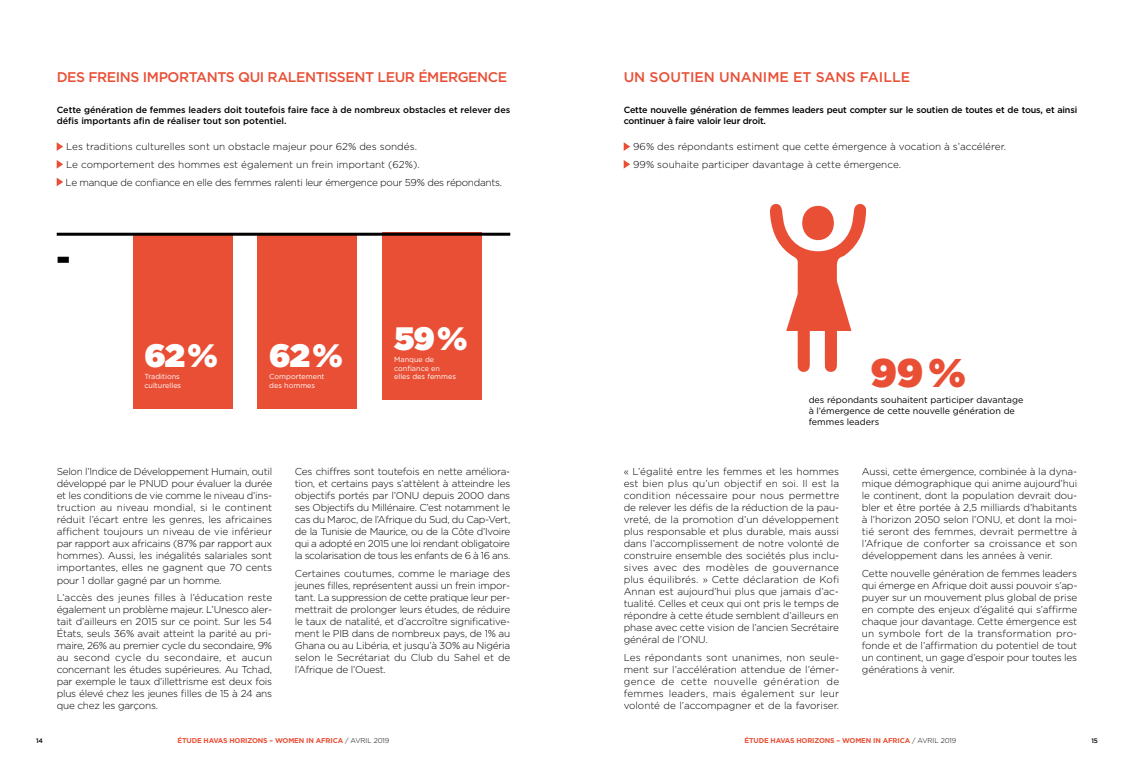
<style>
.page{position:relative;width:1134px;height:766px;background:#fff}
.page>*{position:absolute;margin:0;border:0;box-sizing:border-box;transform-origin:0 0}
.t1{font:900 40px "Gotham";color:#e94f35}
.t2{font:900 32.4px "Gotham";color:#fff}
.t3{font:900 32.4px "Gotham";color:#000}
.t4{font:500 14px "Gotham";letter-spacing:-.03em;color:#e94f35}
.t5{font:500 14px "Gotham";color:#e94f35}
.t6{font:300 10px/12px "Gotham";letter-spacing:-.01em;color:#000;text-align:justify}
.t7{font:500 9px/11px "Gotham";color:#000}
.t8{font:500 9px/11px "Gotham";letter-spacing:-.02em;color:#000}
.t9{font:9px/11px "Gotham";color:#000}
.t10{font:7.3px/8.9px "Gotham";color:#fff}
.t11{font:700 7px "Gotham";letter-spacing:-.02em;color:#e94f35}
.t12{font:500 6.5px "Gotham";color:#000}
.s1{font-weight:300;color:#000}
</style>
<div class="page">
<svg style="left:57px;top:142px;width:6px;height:9px"></svg>
<svg style="left:57px;top:160px;width:6px;height:8px"></svg>
<svg style="left:57px;top:178px;width:6px;height:8px"></svg>
<svg style="left:624px;top:142px;width:6px;height:9px"></svg>
<svg style="left:624px;top:160px;width:6px;height:8px"></svg>
<svg style="left:770px;top:204px;width:96px;height:168px"></svg>
<div style="left:133px;top:233px;width:99px;height:175px;background:#e94f35"></div>
<div style="left:258px;top:233px;width:99px;height:175px;background:#e94f35"></div>
<div style="left:383px;top:233px;width:99px;height:167px;background:#e94f35"></div>
<hr style="left:57px;top:233px;width:453px;height:3px;background:#000">
<h3 class="t4" style="left:57px;top:68px;width:452px">DES FREINS IMPORTANTS QUI RALENTISSENT LEUR ÉMERGENCE</h3>
<p class="t7" style="left:57px;top:104px;width:455px">Cette génération de femmes leaders doit toutefois faire face à de nombreux obstacles et relever des défis importants afin de réaliser tout son potentiel.</p>
<p class="t6" style="left:66px;top:137px;width:438px;line-height:17.7px;text-align:left">Les traditions culturelles sont un obstacle majeur pour 62% des sondés.<br>Le comportement des hommes est également un frein important (62%).<br>Le manque de confiance en elle des femmes ralenti leur émergence pour 59% des répondants.</p>
<h2 class="t3" style="left:57px;top:235px;width:15px">-</h2>
<h2 class="t2" style="left:144px;top:332px;width:75px">62 %</h2>
<p class="t10" style="left:144px;top:372px;width:38px">Traditions culturelles</p>
<h2 class="t2" style="left:269px;top:332px;width:75px">62 %</h2>
<p class="t10" style="left:269px;top:372px;width:57px">Comportement des hommes</p>
<h2 class="t2" style="left:394px;top:315px;width:75px">59 %</h2>
<p class="t10" style="left:394px;top:354px;width:63px">Manque de confiance en elles des femmes</p>
<p class="t6" style="left:57px;top:465px;width:217px">Selon l’Indice de Développement Humain, outil développé par le PNUD pour évaluer la durée et les conditions de vie comme le niveau d’ins&shy;truction au niveau mondial, si le continent réduit l’écart entre les genres, les africaines affichent toujours un niveau de vie inférieur par rapport aux africains (87% par rapport aux hommes). Aussi, les inégalités salariales sont importantes, elles ne gagnent que 70 cents pour 1 dollar gagné par un homme.</p>
<p class="t6" style="left:57px;top:591px;width:217px">L’accès des jeunes filles à l’éducation reste également un problème majeur. L’Unesco aler&shy;tait d’ailleurs en 2015 sur ce point. Sur les 54<br>États, seuls 36% avait atteint la parité au pri&shy;maire, 26% au premier cycle du secondaire, 9% au second cycle du secondaire, et aucun concernant les études supérieures. Au Tchad, par exemple le taux d’illettrisme est deux fois plus élevé chez les jeunes filles de 15 à 24 ans que chez les garçons.</p>
<p class="t6" style="left:295px;top:465px;width:217px">Ces chiffres sont toutefois en nette améliora&shy;tion, et certains pays s’attèlent à atteindre les objectifs portés par l’ONU depuis 2000 dans ses Objectifs du Millénaire. C’est notamment le cas du Maroc, de l’Afrique du Sud, du Cap-Vert, de la Tunisie de Maurice, ou de la Côte d’Ivoire qui a adopté en 2015 une loi rendant obligatoire la scolarisation de tous les enfants de 6 à 16 ans.</p>
<p class="t6" style="left:295px;top:567px;width:217px">Certaines coutumes, comme le mariage des jeunes filles, représentent aussi un frein impor&shy;tant. La suppression de cette pratique leur per&shy;mettrait de prolonger leurs études, de réduire le taux de natalité, et d’accroître significative&shy;ment le PIB dans de nombreux pays, de 1% au Ghana ou au Libéria, et jusqu’à 30% au Nigéria selon le Secrétariat du Club du Sahel et de l’Afrique de l’Ouest.</p>
<h3 class="t5" style="left:624px;top:68px;width:288px">UN SOUTIEN UNANIME ET SANS FAILLE</h3>
<p class="t8" style="left:624px;top:104px;width:455px">Cette nouvelle génération de femmes leaders peut compter sur le soutien de toutes et de tous, et ainsi continuer à faire valoir leur droit.</p>
<p class="t6" style="left:633px;top:137px;width:374px;line-height:17.7px">96% des répondants estiment que cette émergence à vocation à s’accélérer.<br>99% souhaite participer davantage à cette émergence.</p>
<h1 class="t1" style="left:871px;top:344px;width:97px">99 %</h1>
<p class="t9" style="left:809px;top:405px;width:208px">à l’émergence de cette nouvelle génération de femmes leaders</p>
<p class="t9" style="left:809px;top:394px;width:216px">des répondants souhaitent participer davantage</p>
<p class="t6" style="left:624px;top:465px;width:217px">« L’égalité entre les femmes et les hommes est bien plus qu’un objectif en soi. Il est la condition nécessaire pour nous permettre de relever les défis de la réduction de la pau&shy;vreté, de la promotion d’un développement plus responsable et plus durable, mais aussi dans l’accomplissement de notre volonté de construire ensemble des sociétés plus inclu&shy;sives avec des modèles de gouvernance plus équilibrés. » Cette déclaration de Kofi Annan est aujourd’hui plus que jamais d’ac&shy;tualité. Celles et ceux qui ont pris le temps de répondre à cette étude semblent d’ailleurs en phase avec cette vision de l’ancien Secrétaire général de l’ONU.</p>
<p class="t6" style="left:624px;top:650px;width:217px">Les répondants sont unanimes, non seule&shy;ment sur l’accélération attendue de l’émer&shy;gence de cette nouvelle génération de femmes leaders, mais également sur leur volonté de l’accompagner et de la favoriser.</p>
<p class="t6" style="left:862px;top:465px;width:217px">Aussi, cette émergence, combinée à la dyna&shy;mique démographique qui anime aujourd’hui le continent, dont la population devrait dou&shy;bler et être portée à 2,5 milliards d’habitants à l’horizon 2050 selon l’ONU, et dont la moi&shy;tié seront des femmes, devrait permettre à l’Afrique de conforter sa croissance et son développement dans les années à venir.</p>
<p class="t6" style="left:862px;top:566px;width:217px">Cette nouvelle génération de femmes leaders qui émerge en Afrique doit aussi pouvoir s’ap&shy;puyer sur un mouvement plus global de prise en compte des enjeux d’égalité qui s’affirme chaque jour davantage. Cette émergence est un symbole fort de la transformation pro&shy;fonde et de l’affirmation du potentiel de tout un continent, un gage d’espoir pour toutes les générations à venir.</p>
<p class="t12" style="left:36px;top:736px;width:9px">14</p>
<p class="t11" style="left:178px;top:735px;width:213px">ÉTUDE HAVAS HORIZONS – WOMEN IN AFRICA <span class="s1">/ AVRIL 2019</span></p>
<p class="t11" style="left:744px;top:735px;width:213px">ÉTUDE HAVAS HORIZONS – WOMEN IN AFRICA <span class="s1">/ AVRIL 2019</span></p>
<p class="t12" style="left:1091px;top:736px;width:8px">15</p>
</div>
